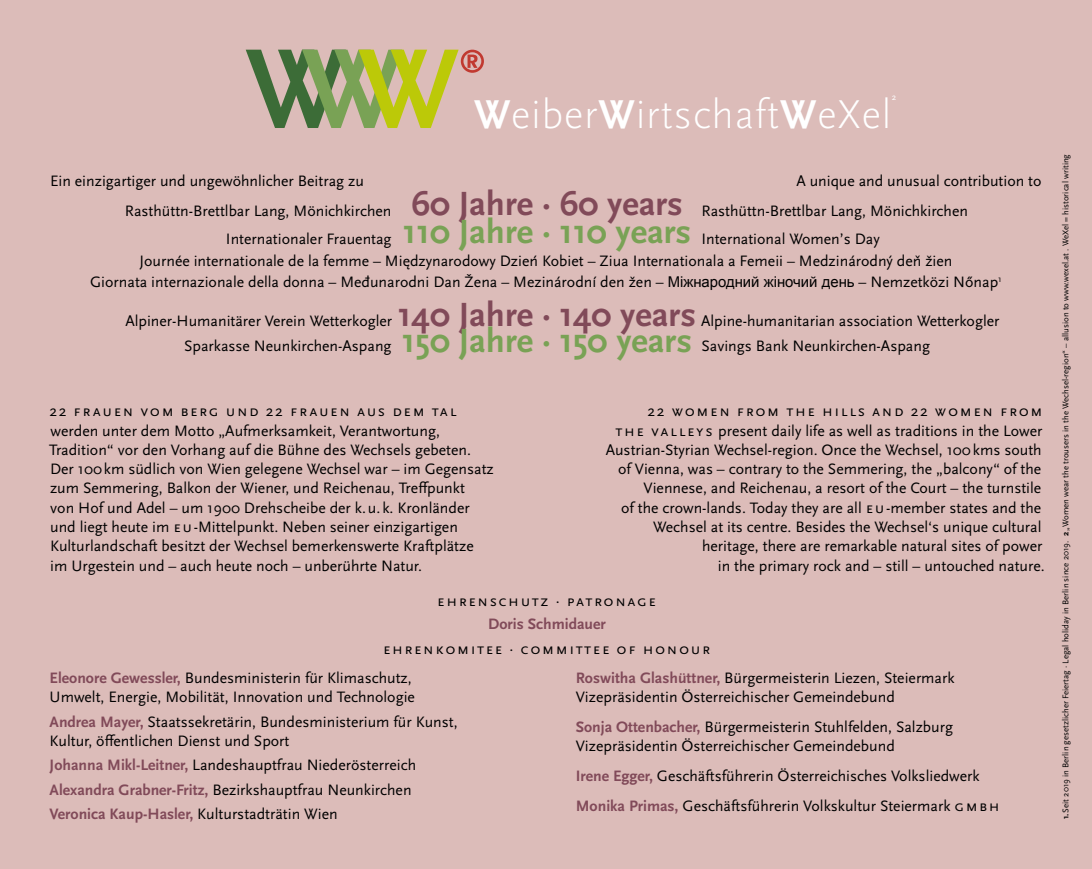
<style>
.page{position:relative;width:1092px;height:869px;background:#fff}
.page>*{position:absolute;margin:0;border:0;box-sizing:border-box;transform-origin:0 0}
.t1{font:300 42px "Scala Sans Pro";letter-spacing:.02em;color:#fff}
.t2{font:700 35px "Scala Sans Pro";color:#79a255}
.t3{font:700 35px "Scala Sans Pro";color:#814a59}
.t4{font:15.75px/19.2px "Scala Sans Pro";color:#000}
.t5{font:15.75px "Scala Sans Pro";letter-spacing:.1em;color:#000}
.t6{font:700 15.75px "Scala Sans Pro";color:#814a59}
.t7{font:9.1px "Scala Sans Pro";color:#fff}
.t8{font:8.75px "Scala Sans Pro";color:#000}
.s1{font-weight:700}
.s2{font-family:"Arial";font-size:14.88px}
.s3{font-weight:700;color:#814a59}
</style>
<div class="page">
<div style="left:0;top:0;width:1091px;height:868px;background:#dcbcb9"></div>
<svg style="left:246px;top:50px;width:238px;height:78px"></svg>
<h1 class="t1" style="left:474px;top:89px;width:418px"><span class="s1">W</span>eiber<span class="s1">W</span>irtschaft<span class="s1">W</span>eXel</h1>
<p class="t7" style="left:891px;top:91px;width:6px">2</p>
<p class="t4" style="left:50px;top:171px;width:315px">Ein einzigartiger und ungewöhnlicher Beitrag zu</p>
<p class="t4" style="left:125px;top:196px;width:268px;line-height:28px;text-align:right">Rasthüttn-Brettlbar Lang, Mönichkirchen<br>Internationaler Frauentag</p>
<h2 class="t3" style="left:411px;top:183px;width:273px">60 Jahre · 60 years</h2>
<h2 class="t2" style="left:403px;top:211px;width:290px">110 Jahre · 110 years</h2>
<p class="t4" style="left:796px;top:171px;width:247px">A unique and unusual contribution to</p>
<p class="t4" style="left:701px;top:196px;width:268px;line-height:28px">Rasthüttn-Brettlbar Lang, Mönichkirchen<br>International Women’s Day</p>
<p class="t4" style="left:90px;top:250px;width:913px;line-height:21px;text-align:center">Journée internationale de la femme – Międzynarodowy Dzień Kobiet – Ziua Internationala a Femeii – Medzinárodný deň žien<br>Giornata internazionale della donna – Međunarodni Dan Žena – Mezinárodní den žen – <span class="s2">Міжнародний жіночий день</span> – Nemzetközi Nőnap<sup>1</sup></p>
<h2 class="t3" style="left:398px;top:293px;width:299px">140 Jahre · 140 years</h2>
<p class="t4" style="left:701px;top:308px;width:300px;line-height:24.5px">Alpine-humanitarian association Wetterkogler<br>Savings Bank Neunkirchen-Aspang</p>
<p class="t4" style="left:125px;top:308px;width:268px;line-height:24.5px;text-align:right">Alpiner-Humanitärer Verein Wetterkogler<br>Sparkasse Neunkirchen-Aspang</p>
<h2 class="t2" style="left:402px;top:319px;width:291px">150 Jahre · 150 years</h2>
<p class="t4" style="left:49px;top:401px;width:446px">22 FRAUEN VOM BERG UND 22 FRAUEN AUS DEM TAL werden unter dem Motto „Aufmerksamkeit, Verantwortung, Tradition“ vor den Vorhang auf die Bühne des Wechsels gebeten.<br>Der 100km südlich von Wien gelegene Wechsel war – im Gegensatz zum Semmering, Balkon der Wiener, und Reichenau, Treffpunkt<br>von Hof und Adel – um 1900 Drehscheibe der k.u. k. Kronländer und liegt heute im EU-Mittelpunkt. Neben seiner einzigartigen Kulturlandschaft besitzt der Wechsel bemerkenswerte Kraftplätze im Urgestein und – auch heute noch – unberührte Natur.</p>
<p class="t4" style="left:605px;top:401px;width:440px;text-align:right">22 WOMEN FROM THE HILLS AND 22 WOMEN FROM<br>THE VALLEYS present daily life as well as traditions in the Lower Austrian-Styrian Wechsel-region. Once the Wechsel, 100kms south of Vienna, was – contrary to the Semmering, the „balcony“ of the Viennese, and Reichenau, a resort of the Court – the turnstile<br>of the crown-lands. Today they are all EU-member states and the Wechsel at its centre. Besides the Wechsel‘s unique cultural heritage, there are remarkable natural sites of power<br>in the primary rock and – still – untouched nature.</p>
<p class="t5" style="left:437px;top:591px;width:220px">EHRENSCHUTZ · PATRONAGE</p>
<p class="t6" style="left:488px;top:614px;width:119px">Doris Schmidauer</p>
<p class="t5" style="left:383px;top:639px;width:328px">EHRENKOMITEE · COMMITTEE OF HONOUR</p>
<p class="t4" style="left:50px;top:667px;width:367px"><span class="s3">Eleonore Gewessler,</span> Bundesministerin für Klimaschutz,<br>Umwelt, Energie, Mobilität, Innovation und Technologie</p>
<p class="t4" style="left:50px;top:711px;width:409px"><span class="s3">Andrea Mayer,</span> Staatssekretärin, Bundesministerium für Kunst,<br>Kultur, öffentlichen Dienst und Sport</p>
<p class="t4" style="left:50px;top:752px;width:368px;line-height:24.5px"><span class="s3">Johanna Mikl-Leitner,</span> Landeshauptfrau Niederösterreich<br><span class="s3">Alexandra Grabner-Fritz,</span> Bezirkshauptfrau Neunkirchen<br><span class="s3">Veronica Kaup-Hasler,</span> Kulturstadträtin Wien</p>
<p class="t4" style="left:575px;top:667px;width:380px"><span class="s3">Roswitha Glashüttner,</span> Bürgermeisterin Liezen, Steiermark<br>Vizepräsidentin Österreichischer Gemeindebund</p>
<p class="t4" style="left:575px;top:716px;width:379px"><span class="s3">Sonja Ottenbacher,</span> Bürgermeisterin Stuhlfelden, Salzburg<br>Vizepräsidentin Österreichischer Gemeindebund</p>
<p class="t4" style="left:575px;top:760px;width:425px;line-height:29.8px"><span class="s3">Irene Egger,</span> Geschäftsführerin Österreichisches Volksliedwerk<br><span class="s3">Monika Primas,</span> Geschäftsführerin Volkskultur Steiermark GMBH</p>
<p class="t8" style="left:1060px;top:819px;width:666px;rotate:-90deg"><span class="s1">1.</span>Seit 2019 in Berlin gesetzlicher Feiertag · Legal holiday in Berlin since 2019. <span class="s1">2</span> „Women wear the trousers in the Wechsel-region“ – allusion to www.wexel.at . WeXel = historical writing</p>
</div>
